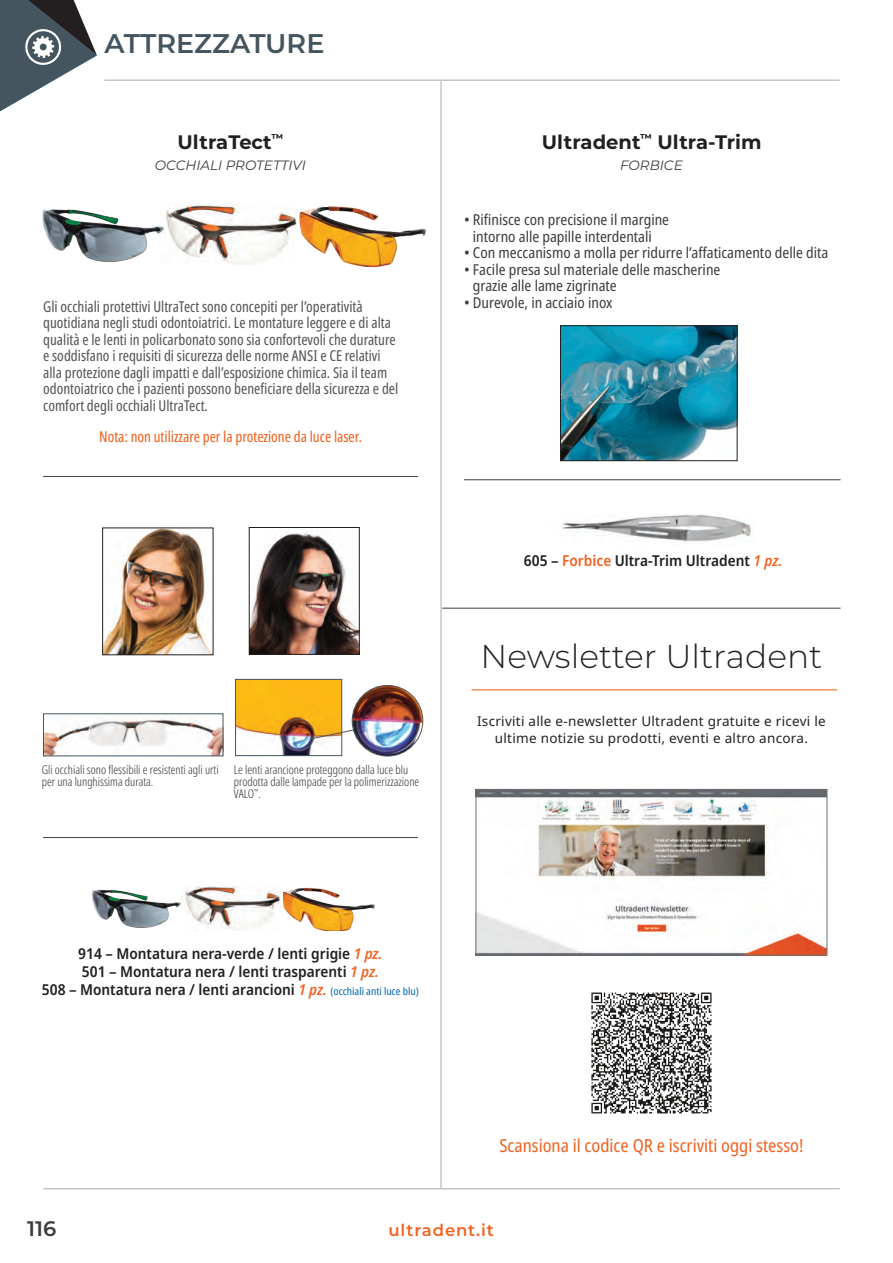
<style>
.page{position:relative;width:893px;height:1263px;background:#fff}
.page>*{position:absolute;margin:0;border:0;box-sizing:border-box;transform-origin:0 0}
.t1{font:300 33px "Montserrat";color:#231f20}
.t2{font:600 27px "Montserrat";color:#45555f}
.t3{font:600 21px "Montserrat";color:#3e3e3f}
.t4{font:700 19.5px "Montserrat";color:#231f20}
.t5{font:condensed 18px "Noto Sans";color:#f26221}
.t6{font:600 16.5px "Montserrat";letter-spacing:.05em;color:#f26221}
.t7{font:extra-condensed 15px/16.5px "Noto Sans";color:#57585a}
.t8{font:condensed 15px/16.5px "Noto Sans";color:#3e3e3f;text-align:center}
.t9{font:600 semi-condensed 15px/18px "Noto Sans";color:#231f20;text-align:center}
.t10{font:extra-condensed 15px "Noto Sans";color:#f26221}
.t11{font:13.5px/16.2px "Noto Sans";letter-spacing:.02em;color:#231f20;text-align:center}
.t12{font:italic 13.5px "Montserrat";color:#3e3e3f}
.t13{font:300 extra-condensed 12px/12px "Noto Sans";color:#3e3e3f}
.s1{color:#f26221}
.s2{font-style:italic;color:#f26221}
.s3{font-weight:400;font-stretch:condensed;font-size:10.5px;color:#0166b3}
</style>
<div class="page">
<svg style="left:0;top:0;width:97px;height:112px"></svg>
<hr style="left:441px;top:81px;width:1px;height:1107px;background:#a8a9ad">
<hr style="left:104px;top:80px;width:736px;height:1px;background:#a8a9ad">
<hr style="left:43px;top:1188px;width:797px;height:1px;background:#a8a9ad">
<img style="left:168px;top:204px;width:117px;height:61px">
<img style="left:104px;top:530px;width:107px;height:123px">
<div style="left:102px;top:528px;width:111px;height:127px;border:1px solid #231f20"></div>
<hr style="left:43px;top:837px;width:375px;height:1px;background:#3e3e3f">
<hr style="left:43px;top:476px;width:375px;height:1px;background:#3e3e3f">
<img style="left:185px;top:886px;width:95px;height:44px">
<svg style="left:560px;top:325px;width:177px;height:136px;background:#2c869d"></svg>
<img style="left:561px;top:514px;width:191px;height:29px">
<hr style="left:464px;top:479px;width:377px;height:1px;background:#3e3e3f">
<hr style="left:442px;top:608px;width:399px;height:1px;background:#3e3e3f">
<hr style="left:471px;top:689px;width:366px;height:1px;background:#f68f58">
<img style="left:477px;top:791px;width:348px;height:162px">
<div style="left:475px;top:789px;width:352px;height:166px;border:1px solid #6c6d70"></div>
<img style="left:591px;top:992px;width:121px;height:122px">
<img style="left:237px;top:681px;width:103px;height:73px">
<div style="left:235px;top:679px;width:107px;height:77px;border:1px solid #45555f"></div>
<div style="left:283px;top:719px;width:31px;height:32px;border:1px solid #57585a;border-radius:50%"></div>
<svg style="left:310px;top:726px;width:47px;height:13px"></svg>
<img style="left:352px;top:685px;width:71px;height:71px;border-radius:35px">
<div style="left:352px;top:685px;width:71px;height:71px;border:1px solid #57585a;border-radius:50%"></div>
<img style="left:45px;top:716px;width:176px;height:38px">
<div style="left:43px;top:713px;width:180px;height:43px;border:1px solid #45555f"></div>
<img style="left:251px;top:532px;width:106px;height:120px">
<div style="left:249px;top:527px;width:110px;height:127px;border:1px solid #231f20"></div>
<img style="left:42px;top:209px;width:126px;height:53px">
<img style="left:285px;top:206px;width:142px;height:62px">
<img style="left:92px;top:889px;width:91px;height:39px">
<img style="left:283px;top:887px;width:91px;height:43px">
<h2 class="t2" style="left:104px;top:24px;width:221px">ATTREZZATURE</h2>
<h3 class="t4" style="left:178px;top:128px;width:107px">UltraTect<sup>™</sup></h3>
<p class="t12" style="left:155px;top:156px;width:153px">OCCHIALI PROTETTIVI</p>
<p class="t7" style="left:43px;top:298px;width:357px">Gli occhiali protettivi UltraTect sono concepiti per l’operatività quotidiana negli studi odontoiatrici. Le montature leggere e di alta qualità e le lenti in policarbonato sono sia confortevoli che durature e soddisfano i requisiti di sicurezza delle norme ANSI e CE relativi alla protezione dagli impatti e dall’esposizione chimica. Sia il team odontoiatrico che i pazienti possono beneficiare della sicurezza e del comfort degli occhiali UltraTect.</p>
<p class="t10" style="left:99px;top:426px;width:264px">Nota: non utilizzare per la protezione da luce laser.</p>
<p class="t13" style="left:42px;top:764px;width:179px">Gli occhiali sono flessibili e resistenti agli urti per una lunghissima durata.</p>
<p class="t13" style="left:234px;top:764px;width:187px">Le lenti arancione proteggono dalla luce blu prodotta dalle lampade per la polimerizzazione<br>VALO<sup>™</sup>.</p>
<h3 class="t4" style="left:542px;top:128px;width:221px">Ultradent<sup>™</sup> Ultra-Trim</h3>
<p class="t12" style="left:620px;top:156px;width:64px">FORBICE</p>
<p class="t8" style="left:464px;top:212px;width:207px">• Rifinisce con precisione il margine intorno alle papille interdentali</p>
<p class="t8" style="left:464px;top:245px;width:366px">• Con meccanismo a molla per ridurre l’affaticamento delle dita</p>
<p class="t8" style="left:473px;top:262px;width:249px;text-align:left;text-indent:-9px">• Facile presa sul materiale delle mascherine grazie alle lame zigrinate</p>
<p class="t8" style="left:464px;top:295px;width:150px">• Durevole, in acciaio inox</p>
<p class="t9" style="left:524px;top:552px;width:260px">605 – <span class="s1">Forbice</span> Ultra-Trim Ultradent <span class="s2">1 pz.</span></p>
<h1 class="t1" style="left:480px;top:633px;width:343px">Newsletter Ultradent</h1>
<p class="t11" style="left:477px;top:714px;width:350px">Iscriviti alle e-newsletter Ultradent gratuite e ricevi le ultime notizie su prodotti, eventi e altro ancora.</p>
<p class="t9" style="left:42px;top:945px;width:378px">914 – Montatura nera-verde / lenti grigie <span class="s2">1 pz.<br></span>501 – Montatura nera / lenti trasparenti <span class="s2">1 pz.<br></span>508 – Montatura nera / lenti arancioni <span class="s2">1 pz.</span> <span class="s3">(occhiali anti luce blu)</span></p>
<p class="t5" style="left:499px;top:1133px;width:306px">Scansiona il codice QR e iscriviti oggi stesso!</p>
<h3 class="t3" style="left:27px;top:1213px;width:31px">116</h3>
<p class="t6" style="left:388px;top:1219px;width:107px">ultradent.it</p>
</div>
